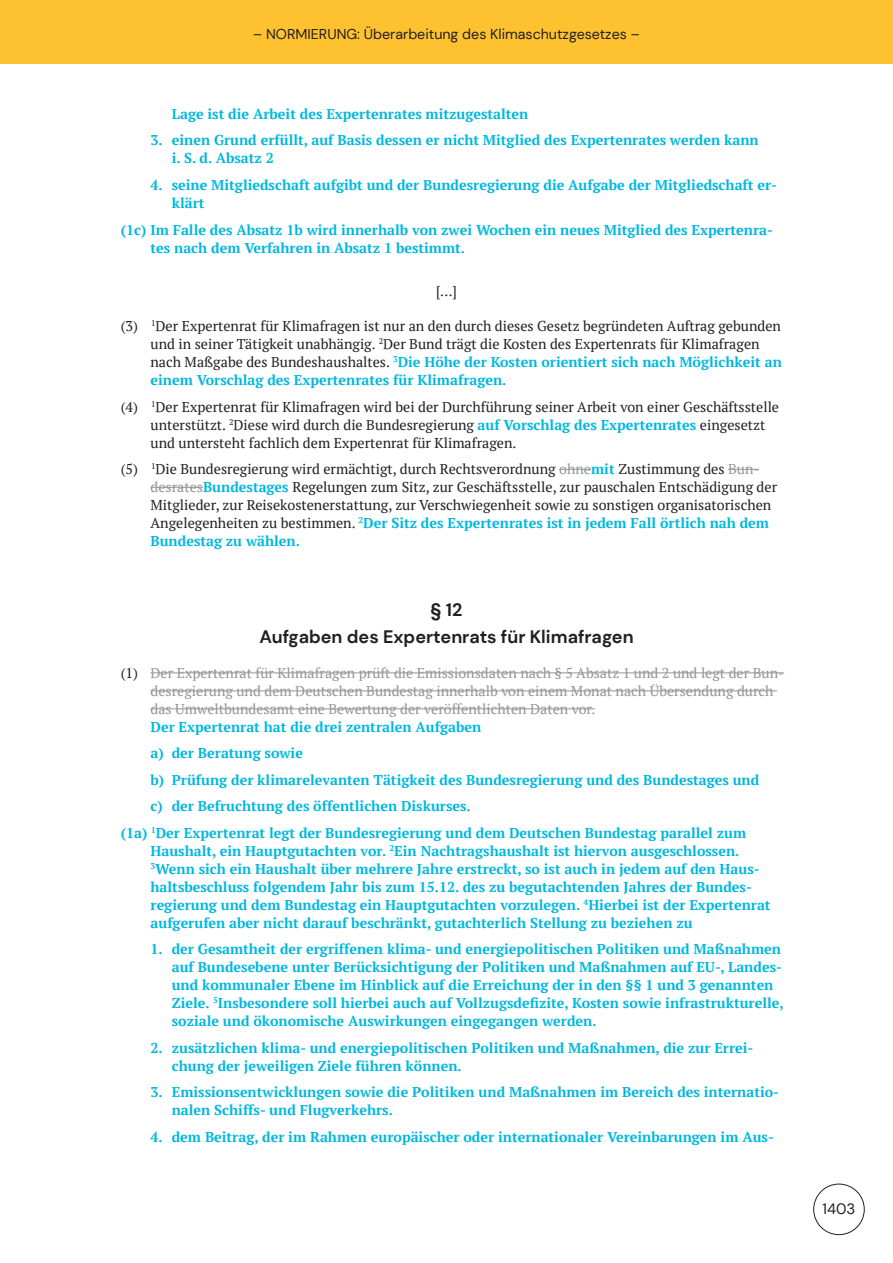
<style>
.page{position:relative;width:893px;height:1263px;background:#fff}
.page>*{position:absolute;margin:0;border:0;box-sizing:border-box;transform-origin:0 0}
.Überschrift{font:700 18px/27px "DM Sans";color:#231f20;text-align:center}
.t1{font:15px "DM Sans";color:#231f20}
.t2{font:700 14.25px/18px "PT Serif";color:#00b8de}
.Auslassung{font:14.25px/18px "PT Serif";color:#231f20}
.t3{font:14.25px/18px "PT Serif";color:#939598}
.t4{font:14.25px "DM Sans";color:#231f20}
.s1{font-weight:700;color:#00b8de}
.s2{color:#939598}
.s3{color:#231f20}
</style>
<div class="page">
<div style="left:0;top:0;width:893px;height:64px;background:#fec231"></div>
<div style="left:813px;top:1184px;width:51px;height:51px;border:1px solid #231f20;border-radius:50%"></div>
<hr style="left:559px;top:469px;width:32px;height:1px;background:#939598">
<hr style="left:728px;top:469px;width:31px;height:1px;background:#939598">
<hr style="left:151px;top:487px;width:52px;height:1px;background:#939598">
<hr style="left:151px;top:672px;width:633px;height:1px;background:#939598">
<hr style="left:151px;top:690px;width:626px;height:1px;background:#939598">
<hr style="left:151px;top:708px;width:444px;height:1px;background:#939598">
<p class="t4" style="left:253px;top:25px;width:388px">– NORMIERUNG: Überarbeitung des Klimaschutzgesetzes –</p>
<p class="t2" style="left:172px;top:105px;width:358px">Lage ist die Arbeit des Expertenrates mitzugestalten</p>
<p class="t2" style="left:172px;top:131px;width:588px;text-indent:-21px">3. einen Grund erfüllt, auf Basis dessen er nicht Mitglied des Expertenrates werden kann i. S. d. Absatz 2</p>
<p class="t2" style="left:172px;top:176px;width:607px;text-indent:-21px">4. seine Mitgliedschaft aufgibt und der Bundesregierung die Aufgabe der Mitgliedschaft er&shy;klärt</p>
<p class="t2" style="left:151px;top:220px;width:624px;text-indent:-30px">(1c) Im Falle des Absatz 1b wird innerhalb von zwei Wochen ein neues Mitglied des Expertenra&shy;tes nach dem Verfahren in Absatz 1 bestimmt.</p>
<p class="Auslassung" style="left:436px;top:282px;width:22px">[…]</p>
<p class="Auslassung" style="left:151px;top:317px;width:633px;text-indent:-30px">(3) <sup>1</sup>Der Expertenrat für Klimafragen ist nur an den durch dieses Gesetz begründeten Auftrag gebunden und in seiner Tätigkeit unabhängig. <sup>2</sup>Der Bund trägt die Kosten des Expertenrats für Klimafragen nach Maßgabe des Bundeshaushaltes. <sup>3</sup><span class="s1">Die Höhe der Kosten orientiert sich nach Möglichkeit an einem Vorschlag des Expertenrates für Klimafragen.</span></p>
<p class="Auslassung" style="left:151px;top:397px;width:630px;text-indent:-30px">(4) <sup>1</sup>Der Expertenrat für Klimafragen wird bei der Durchführung seiner Arbeit von einer Geschäftsstelle unterstützt. <sup>2</sup>Diese wird durch die Bundesregierung <span class="s1">auf Vorschlag des Expertenrates</span> eingesetzt und untersteht fachlich dem Expertenrat für Klimafragen.</p>
<p class="Auslassung" style="left:151px;top:460px;width:628px;text-indent:-30px">(5) <sup>1</sup>Die Bundesregierung wird ermächtigt, durch Rechtsverordnung <span class="s2">ohne</span><span class="s1">mit</span> Zustimmung des <span class="s2">Bun&shy;desrates</span><span class="s1">Bundestages</span> Regelungen zum Sitz, zur Geschäftsstelle, zur pauschalen Entschädigung der Mitglieder, zur Reisekostenerstattung, zur Verschwiegenheit sowie zu sonstigen organisatorischen Angelegenheiten zu bestimmen. <sup>2</sup><span class="s1">Der Sitz des Expertenrates ist in jedem Fall örtlich nah dem Bundestag zu wählen.</span></p>
<p class="Überschrift" style="left:259px;top:596px;width:376px">§ 12<br>Aufgaben des Expertenrats für Klimafragen</p>
<p class="t3" style="left:151px;top:663px;width:635px;text-indent:-30px"><span class="s3">(1)</span> Der Expertenrat für Klimafragen prüft die Emissionsdaten nach § 5 Absatz 1 und 2 und legt der Bun&shy;desregierung und dem Deutschen Bundestag innerhalb von einem Monat nach Übersendung durch das Umweltbundesamt eine Bewertung der veröffentlichten Daten vor.<br><span class="s1">Der Expertenrat hat die drei zentralen Aufgaben</span></p>
<p class="t2" style="left:151px;top:744px;width:154px">a) der Beratung sowie</p>
<p class="t2" style="left:151px;top:770px;width:610px">b) Prüfung der klimarelevanten Tätigkeit des Bundesregierung und des Bundestages und</p>
<p class="t2" style="left:151px;top:797px;width:322px">c) der Befruchtung des öffentlichen Diskurses.</p>
<p class="t2" style="left:151px;top:823px;width:622px;text-indent:-30px">(1a) <sup>1</sup>Der Expertenrat legt der Bundesregierung und dem Deutschen Bundestag parallel zum Haushalt, ein Hauptgutachten vor. <sup>2</sup>Ein Nachtragshaushalt ist hiervon ausgeschlossen.<br><sup>3</sup>Wenn sich ein Haushalt über mehrere Jahre erstreckt, so ist auch in jedem auf den Haus&shy;haltsbeschluss folgendem Jahr bis zum 15.12. des zu begutachtenden Jahres der Bundes&shy;regierung und dem Bundestag ein Hauptgutachten vorzulegen. <sup>4</sup>Hierbei ist der Expertenrat aufgerufen aber nicht darauf beschränkt, gutachterlich Stellung zu beziehen zu</p>
<p class="t2" style="left:172px;top:940px;width:613px;text-indent:-21px">1. der Gesamtheit der ergriffenen klima- und energiepolitischen Politiken und Maßnahmen auf Bundesebene unter Berücksichtigung der Politiken und Maßnahmen auf EU-, Landes&shy;und kommunaler Ebene im Hinblick auf die Erreichung der in den §§ 1 und 3 genannten Ziele. <sup>5</sup>Insbesondere soll hierbei auch auf Vollzugsdefizite, Kosten sowie infrastrukturelle, soziale und ökonomische Auswirkungen eingegangen werden.</p>
<p class="t2" style="left:172px;top:1038px;width:583px;text-indent:-21px">2. zusätzlichen klima- und energiepolitischen Politiken und Maßnahmen, die zur Errei&shy;chung der jeweiligen Ziele führen können.</p>
<p class="t2" style="left:172px;top:1083px;width:609px;text-indent:-21px">3. Emissionsentwicklungen sowie die Politiken und Maßnahmen im Bereich des internatio&shy;nalen Schiffs- und Flugverkehrs.</p>
<p class="t2" style="left:151px;top:1127px;width:625px">4. dem Beitrag, der im Rahmen europäischer oder internationaler Vereinbarungen im Aus-</p>
<p class="t1" style="left:823px;top:1200px;width:34px">1403</p>
</div>
